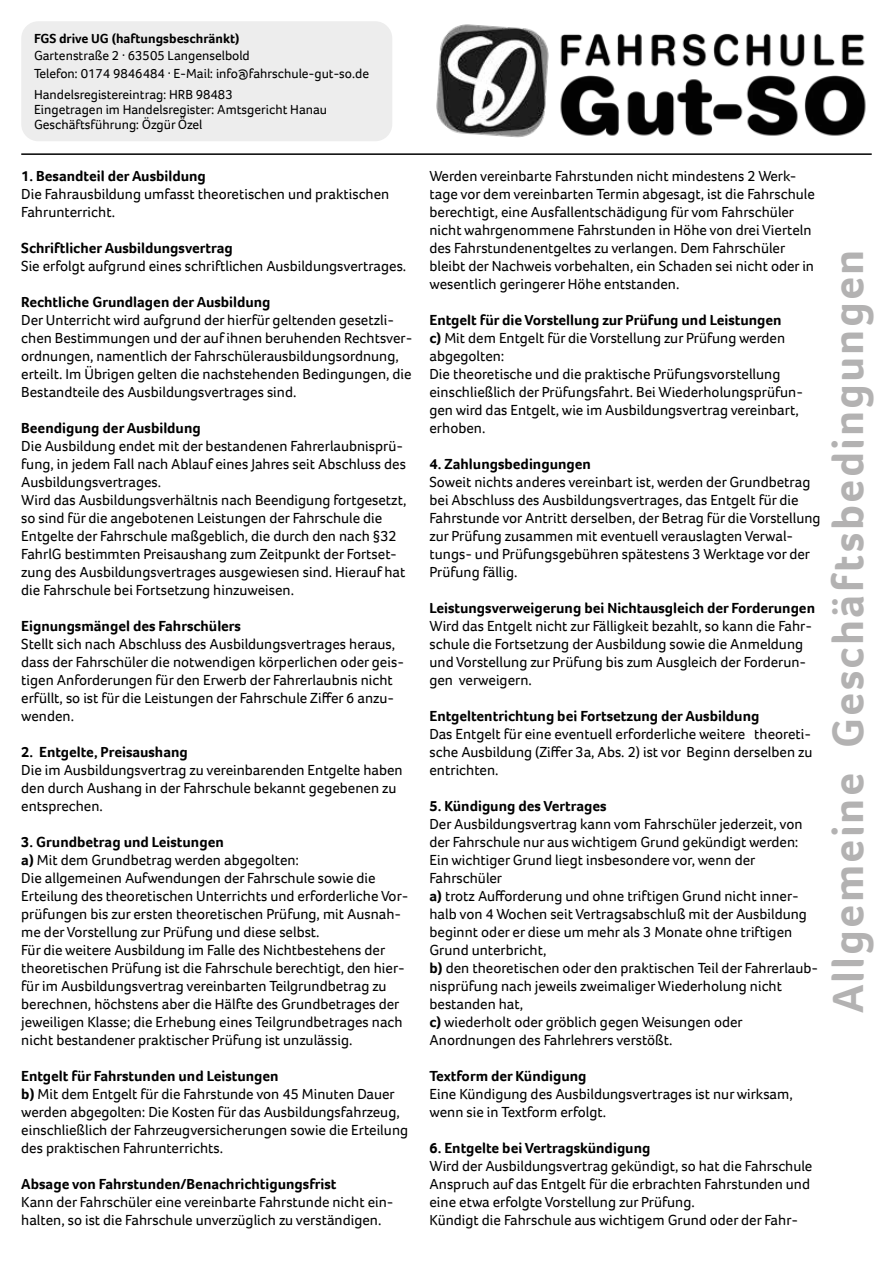
<style>
.page{position:relative;width:893px;height:1263px;background:#fff}
.page>*{position:absolute;margin:0;border:0;box-sizing:border-box;transform-origin:0 0}
.t1{font:700 45px "Foco";letter-spacing:.045em;color:#b3b2b2}
.t2{font:15px/18px "Foco";color:#000}
.t3{font:700 15px "Foco";color:#000}
.t4{font:13.5px/15px "Foco";color:#000}
.t5{font:700 13.5px "Foco";color:#000}
.s1{font-weight:700}
</style>
<div class="page">
<img style="left:436px;top:24px;width:430px;height:114px">
<div style="left:21px;top:21px;width:371px;height:120px;background:#ededed;border-radius:17px"></div>
<hr style="left:21px;top:153px;width:851px;height:2px;background:#000">
<p class="t5" style="left:34px;top:30px;width:207px">FGS drive UG (haftungsbeschränkt)</p>
<p class="t4" style="left:34px;top:46px;width:337px;line-height:18px">Gartenstraße 2 · 63505 Langenselbold<br>Telefon: 0174 9846484 · E-Mail: info@fahrschule-gut-so.de</p>
<p class="t4" style="left:34px;top:86px;width:295px">Handelsregistereintrag: HRB 98483<br>Eingetragen im Handelsregister: Amtsgericht Hanau<br>Geschäftsführung: Özgür Özel</p>
<p class="t3" style="left:21px;top:166px;width:186px">1. Besandteil der Ausbildung</p>
<p class="t2" style="left:21px;top:185px;width:370px">Die Fahrausbildung umfasst theoretischen und praktischen<br>Fahrunterricht.</p>
<p class="t3" style="left:21px;top:238px;width:213px">Schriftlicher Ausbildungsvertrag</p>
<p class="t2" style="left:21px;top:257px;width:387px">Sie erfolgt aufgrund eines schriftlichen Ausbildungsvertrages.</p>
<p class="t3" style="left:21px;top:292px;width:251px">Rechtliche Grundlagen der Ausbildung</p>
<p class="t2" style="left:21px;top:311px;width:393px">Der Unterricht wird aufgrund der hierfür geltenden gesetzli&shy;chen Bestimmungen und der auf ihnen beruhenden Rechtsver&shy;ordnungen, namentlich der Fahrschülerausbildungsordnung, erteilt. Im Übrigen gelten die nachstehenden Bedingungen, die Bestandteile des Ausbildungsvertrages sind.</p>
<p class="t3" style="left:21px;top:418px;width:181px">Beendigung der Ausbildung</p>
<p class="t2" style="left:21px;top:437px;width:387px">Die Ausbildung endet mit der bestandenen Fahrerlaubnisprü&shy;fung, in jedem Fall nach Ablauf eines Jahres seit Abschluss des Ausbildungsvertrages.<br>Wird das Ausbildungsverhältnis nach Beendigung fortgesetzt, so sind für die angebotenen Leistungen der Fahrschule die Entgelte der Fahrschule maßgeblich, die durch den nach §32<br>FahrlG bestimmten Preisaushang zum Zeitpunkt der Fortset&shy;zung des Ausbildungsvertrages ausgewiesen sind. Hierauf hat die Fahrschule bei Fortsetzung hinzuweisen.</p>
<p class="t3" style="left:21px;top:616px;width:221px">Eignungsmängel des Fahrschülers</p>
<p class="t2" style="left:21px;top:635px;width:384px">Stellt sich nach Abschluss des Ausbildungsvertrages heraus, dass der Fahrschüler die notwendigen körperlichen oder geis&shy;tigen Anforderungen für den Erwerb der Fahrerlaubnis nicht erfüllt, so ist für die Leistungen der Fahrschule Ziffer 6 anzu&shy;wenden.</p>
<p class="t3" style="left:21px;top:742px;width:168px">2. Entgelte, Preisaushang</p>
<p class="t2" style="left:21px;top:761px;width:383px">Die im Ausbildungsvertrag zu vereinbarenden Entgelte haben den durch Aushang in der Fahrschule bekannt gegebenen zu entsprechen.</p>
<p class="t2" style="left:21px;top:833px;width:389px"><span class="s1">3. Grundbetrag und Leistungen<br>a)</span> Mit dem Grundbetrag werden abgegolten:<br>Die allgemeinen Aufwendungen der Fahrschule sowie die Erteilung des theoretischen Unterrichts und erforderliche Vor&shy;prüfungen bis zur ersten theoretischen Prüfung, mit Ausnah&shy;me der Vorstellung zur Prüfung und diese selbst.<br>Für die weitere Ausbildung im Falle des Nichtbestehens der theoretischen Prüfung ist die Fahrschule berechtigt, den hier&shy;für im Ausbildungsvertrag vereinbarten Teilgrundbetrag zu berechnen, höchstens aber die Hälfte des Grundbetrages der jeweiligen Klasse; die Erhebung eines Teilgrundbetrages nach nicht bestandener praktischer Prüfung ist unzulässig.</p>
<p class="t2" style="left:21px;top:1067px;width:388px"><span class="s1">Entgelt für Fahrstunden und Leistungen<br>b)</span> Mit dem Entgelt für die Fahrstunde von 45 Minuten Dauer werden abgegolten: Die Kosten für das Ausbildungsfahrzeug, einschließlich der Fahrzeugversicherungen sowie die Erteilung des praktischen Fahrunterrichts.</p>
<p class="t3" style="left:21px;top:1174px;width:317px">Absage von Fahrstunden/Benachrichtigungsfrist</p>
<p class="t2" style="left:21px;top:1193px;width:374px">Kann der Fahrschüler eine vereinbarte Fahrstunde nicht ein&shy;halten, so ist die Fahrschule unverzüglich zu verständigen.</p>
<p class="t2" style="left:429px;top:167px;width:387px">Werden vereinbarte Fahrstunden nicht mindestens 2 Werk&shy;tage vor dem vereinbarten Termin abgesagt, ist die Fahrschule berechtigt, eine Ausfallentschädigung für vom Fahrschüler nicht wahrgenommene Fahrstunden in Höhe von drei Vierteln des Fahrstundenentgeltes zu verlangen. Dem Fahrschüler bleibt der Nachweis vorbehalten, ein Schaden sei nicht oder in wesentlich geringerer Höhe entstanden.</p>
<p class="t2" style="left:429px;top:311px;width:375px"><span class="s1">Entgelt für die Vorstellung zur Prüfung und Leistungen<br>c)</span> Mit dem Entgelt für die Vorstellung zur Prüfung werden abgegolten:<br>Die theoretische und die praktische Prüfungsvorstellung einschließlich der Prüfungsfahrt. Bei Wiederholungsprüfun&shy;gen wird das Entgelt, wie im Ausbildungsvertrag vereinbart, erhoben.</p>
<p class="t3" style="left:429px;top:454px;width:163px">4. Zahlungsbedingungen</p>
<p class="t2" style="left:429px;top:473px;width:393px">Soweit nichts anderes vereinbart ist, werden der Grundbetrag bei Abschluss des Ausbildungsvertrages, das Entgelt für die Fahrstunde vor Antritt derselben, der Betrag für die Vorstellung zur Prüfung zusammen mit eventuell verauslagten Verwal&shy;tungs- und Prüfungsgebühren spätestens 3 Werktage vor der Prüfung fällig.</p>
<p class="t3" style="left:429px;top:598px;width:387px">Leistungsverweigerung bei Nichtausgleich der Forderungen</p>
<p class="t2" style="left:429px;top:617px;width:384px">Wird das Entgelt nicht zur Fälligkeit bezahlt, so kann die Fahr&shy;schule die Fortsetzung der Ausbildung sowie die Anmeldung und Vorstellung zur Prüfung bis zum Ausgleich der Forderun&shy;gen verweigern.</p>
<p class="t3" style="left:429px;top:706px;width:331px">Entgeltentrichtung bei Fortsetzung der Ausbildung</p>
<p class="t2" style="left:429px;top:725px;width:385px;text-align:justify">Das Entgelt für eine eventuell erforderliche weitere theoreti&shy;sche Ausbildung (Ziffer 3a, Abs. 2) ist vor Beginn derselben zu entrichten.</p>
<p class="t3" style="left:429px;top:796px;width:179px">5. Kündigung des Vertrages</p>
<p class="t2" style="left:429px;top:815px;width:390px">Der Ausbildungsvertrag kann vom Fahrschüler jederzeit, von der Fahrschule nur aus wichtigem Grund gekündigt werden:<br>Ein wichtiger Grund liegt insbesondere vor, wenn der Fahrschüler<br><span class="s1">a)</span> trotz Aufforderung und ohne triftigen Grund nicht inner&shy;halb von 4 Wochen seit Vertragsabschluß mit der Ausbildung beginnt oder er diese um mehr als 3 Monate ohne triftigen Grund unterbricht,<br><span class="s1">b)</span> den theoretischen oder den praktischen Teil der Fahrerlaub&shy;nisprüfung nach jeweils zweimaliger Wiederholung nicht bestanden hat,<br><span class="s1">c)</span> wiederholt oder gröblich gegen Weisungen oder Anordnungen des Fahrlehrers verstößt.</p>
<p class="t3" style="left:429px;top:1066px;width:159px">Textform der Kündigung</p>
<p class="t2" style="left:429px;top:1085px;width:365px">Eine Kündigung des Ausbildungsvertrages ist nur wirksam, wenn sie in Textform erfolgt.</p>
<p class="t3" style="left:429px;top:1138px;width:222px">6. Entgelte bei Vertragskündigung</p>
<p class="t2" style="left:429px;top:1157px;width:384px">Wird der Ausbildungsvertrag gekündigt, so hat die Fahrschule Anspruch auf das Entgelt für die erbrachten Fahrstunden und eine etwa erfolgte Vorstellung zur Prüfung.<br>Kündigt die Fahrschule aus wichtigem Grund oder der Fahr-</p>
<h1 class="t1" style="left:818px;top:1013px;width:765px;rotate:-90deg">Allgemeine Geschäftsbedingungen</h1>
</div>
